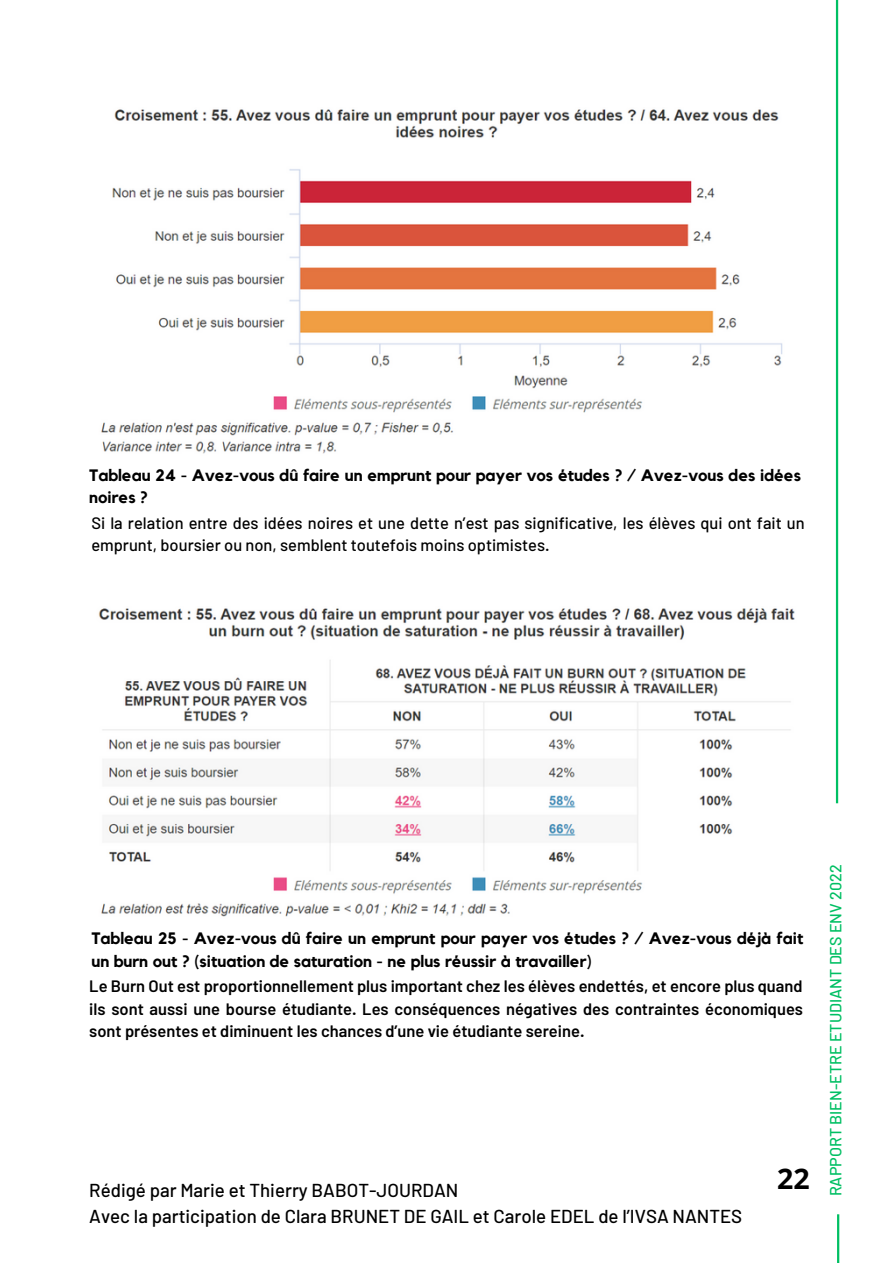
<style>
.page{position:relative;width:893px;height:1264px;background:#fff}
.page>*{position:absolute;margin:0;border:0;box-sizing:border-box;transform-origin:0 0}
.t1{font:700 28.5px "Open Sans";color:#000}
.t2{font:500 18.75px "Barlow";color:#000}
.t3{font:600 16.5px/22.5px "Barlow";color:#000;text-align:justify}
.t4{font:700 16.5px/22.5px "Kollektif";color:#000}
.t5{font:500 16.5px/22.5px "Barlow";color:#000}
.t6{font:500 16.05px "Barlow";color:#00bf63}
</style>
<div class="page">
<hr style="left:835px;top:0;width:3px;height:803px;background:#00bf63">
<hr style="left:837px;top:1214px;width:2px;height:48px;background:#00bf63">
<img style="left:101px;top:109px;width:682px;height:345px">
<img style="left:98px;top:608px;width:697px;height:309px">
<p class="t4" style="left:89px;top:464px;width:713px">Tableau 24 - Avez-vous dû faire un emprunt pour payer vos études ? / Avez-vous des idées noires ?</p>
<p class="t5" style="left:91px;top:511px;width:714px">Si la relation entre des idées noires et une dette n’est pas significative, les élèves qui ont fait un emprunt, boursier ou non, semblent toutefois moins optimistes.</p>
<p class="t4" style="left:91px;top:928px;width:713px">Tableau 25 - Avez-vous dû faire un emprunt pour payer vos études ? / Avez-vous déjà fait un burn out ? (situation de saturation - ne plus réussir à travailler)</p>
<p class="t3" style="left:89px;top:974px;width:715px">Le Burn Out est proportionnellement plus important chez les élèves endettés, et encore plus quand ils sont aussi une bourse étudiante. Les conséquences négatives des contraintes économiques sont présentes et diminuent les chances d’une vie étudiante sereine.</p>
<p class="t2" style="left:89px;top:1178px;width:370px">Rédigé par Marie et Thierry BABOT-JOURDAN</p>
<p class="t2" style="left:89px;top:1203px;width:654px">Avec la participation de Clara BRUNET DE GAIL et Carole EDEL de l’IVSA NANTES</p>
<p class="t1" style="left:777px;top:1158px;width:34px">22</p>
<p class="t6" style="left:825px;top:1196px;width:333px;rotate:-90deg">RAPPORT BIEN-ETRE ETUDIANT DES ENV 2022</p>
</div>
